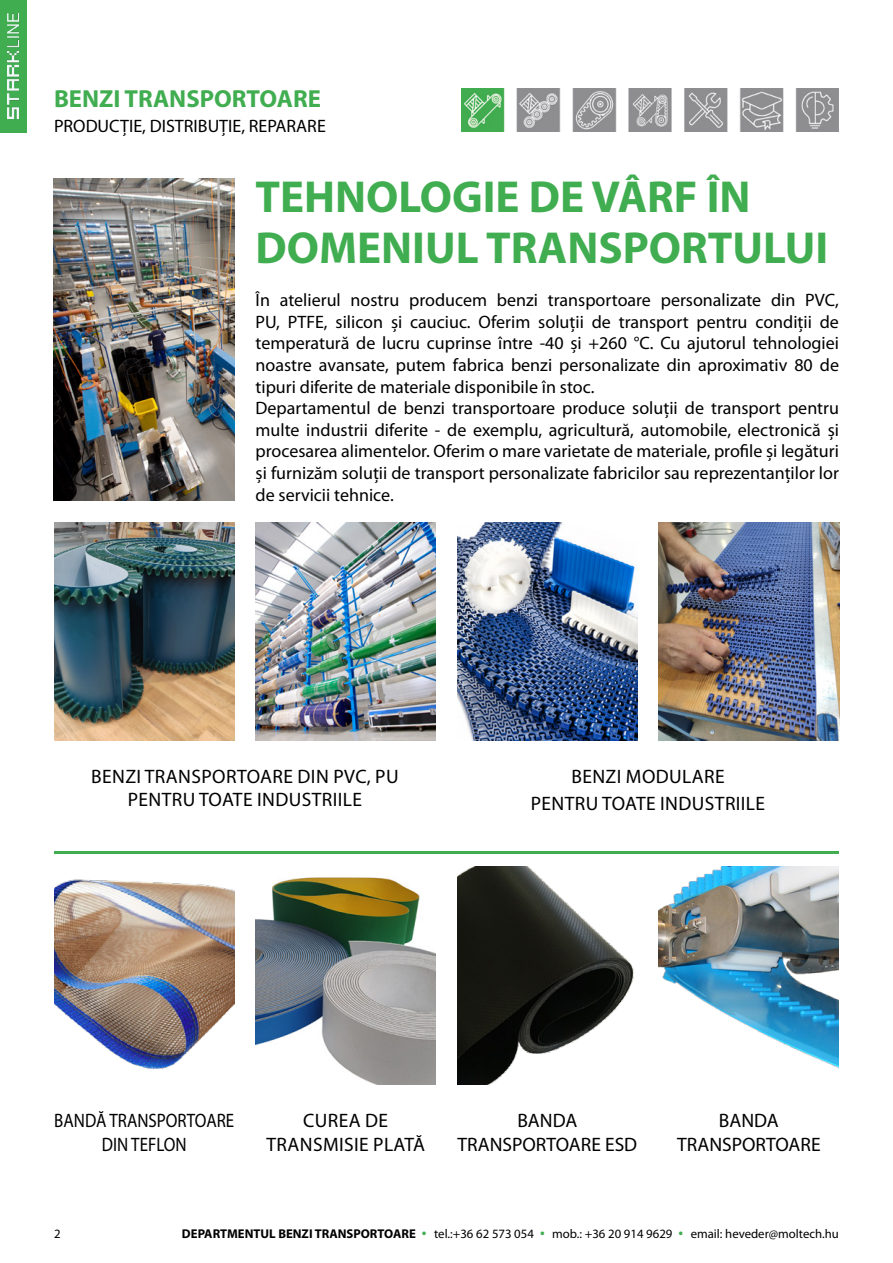
<style>
.page{position:relative;width:893px;height:1263px;background:#fff}
.page>*{position:absolute;margin:0;border:0;box-sizing:border-box;transform-origin:0 0}
.t1{font:700 45px/51px "Myriad Pro";color:#40ad50}
.t2{font:29.25px "Myriad Pro";color:#40ad50}
.t3{font:700 24.75px "Myriad Pro";color:#40ad50}
.t4{font:19.5px/23.4px "Myriad Pro";letter-spacing:.02em;color:#000;text-align:center}
.t5{font:19.5px/23.4px "Myriad Pro";color:#000;text-align:center}
.t6{font:19.5px/23.4px "Myriad Pro";color:#000;text-align:center;scale:.87 1}
.t7{font:18px/21.6px "Myriad Pro";color:#000}
.t8{font:12.75px "Myriad Pro";color:#000}
.t9{font:700 12.75px "Myriad Pro";color:#000}
</style>
<div class="page">
<div style="left:0;top:0;width:26px;height:133px;background:#40ad50"></div>
<img style="left:7px;top:14px;width:12px;height:105px">
<img style="left:461px;top:89px;width:378px;height:43px">
<hr style="left:54px;top:852px;width:785px;height:2px;background:#40ad50">
<img style="left:659px;top:867px;width:180px;height:202px">
<img style="left:457px;top:867px;width:177px;height:217px">
<img style="left:256px;top:877px;width:180px;height:207px">
<img style="left:54px;top:879px;width:180px;height:190px">
<img style="left:256px;top:523px;width:180px;height:217px">
<img style="left:54px;top:523px;width:180px;height:217px">
<img style="left:457px;top:523px;width:180px;height:217px">
<img style="left:659px;top:523px;width:180px;height:217px">
<img style="left:53px;top:179px;width:181px;height:322px">
<h3 class="t3" style="left:54px;top:82px;width:268px">BENZI TRANSPORTOARE</h3>
<p class="t7" style="left:54px;top:116px;width:273px">PRODUCȚIE, DISTRIBUȚIE, REPARARE</p>
<h1 class="t1" style="left:256px;top:170px;width:574px">TEHNOLOGIE DE VÂRF ÎN<br>DOMENIUL TRANSPORTULUI</h1>
<p class="t7" style="left:256px;top:290px;width:585px">În atelierul nostru producem benzi transportoare personalizate din PVC, PU, PTFE, silicon și cauciuc. Oferim soluții de transport pentru condiții de temperatură de lucru cuprinse între -40 și +260 °C. Cu ajutorul tehnologiei noastre avansate, putem fabrica benzi personalizate din aproximativ 80 de tipuri diferite de materiale disponibile în stoc.<br>Departamentul de benzi transportoare produce soluții de transport pentru multe industrii diferite - de exemplu, agricultură, automobile, electronică și procesarea alimentelor. Oferim o mare varietate de materiale, profile și legături și furnizăm soluții de transport personalizate fabricilor sau reprezentanților lor de servicii tehnice.</p>
<p class="t4" style="left:91px;top:765px;width:309px">BENZI TRANSPORTOARE DIN PVC, PU<br>PENTRU TOATE INDUSTRIILE</p>
<p class="t4" style="left:531px;top:763px;width:236px;line-height:27px">BENZI MODULARE<br>PENTRU TOATE INDUSTRIILE</p>
<p class="t6" style="left:54px;top:1109px;width:208px">BANDĂ TRANSPORTOARE<br>DIN TEFLON</p>
<p class="t5" style="left:457px;top:1109px;width:181px">BANDA<br>TRANSPORTOARE ESD</p>
<p class="t5" style="left:677px;top:1109px;width:145px">BANDA<br>TRANSPORTOARE</p>
<p class="t4" style="left:266px;top:1109px;width:160px">CUREA DE<br>TRANSMISIE PLATĂ</p>
<p class="t8" style="left:54px;top:1226px;width:8px">2</p>
<p class="t8" style="left:691px;top:1226px;width:150px">email: heveder@moltech.hu</p>
<p class="t9" style="left:182px;top:1225px;width:235px">DEPARTMENTUL BENZI TRANSPORTOARE</p>
<h2 class="t2" style="left:421px;top:1216px;width:8px">·</h2>
<p class="t8" style="left:434px;top:1226px;width:101px">tel.:+36 62 573 054</p>
<h2 class="t2" style="left:539px;top:1216px;width:8px">·</h2>
<p class="t8" style="left:552px;top:1226px;width:122px">mob.: +36 20 914 9629</p>
<h2 class="t2" style="left:678px;top:1216px;width:8px">·</h2>
</div>
